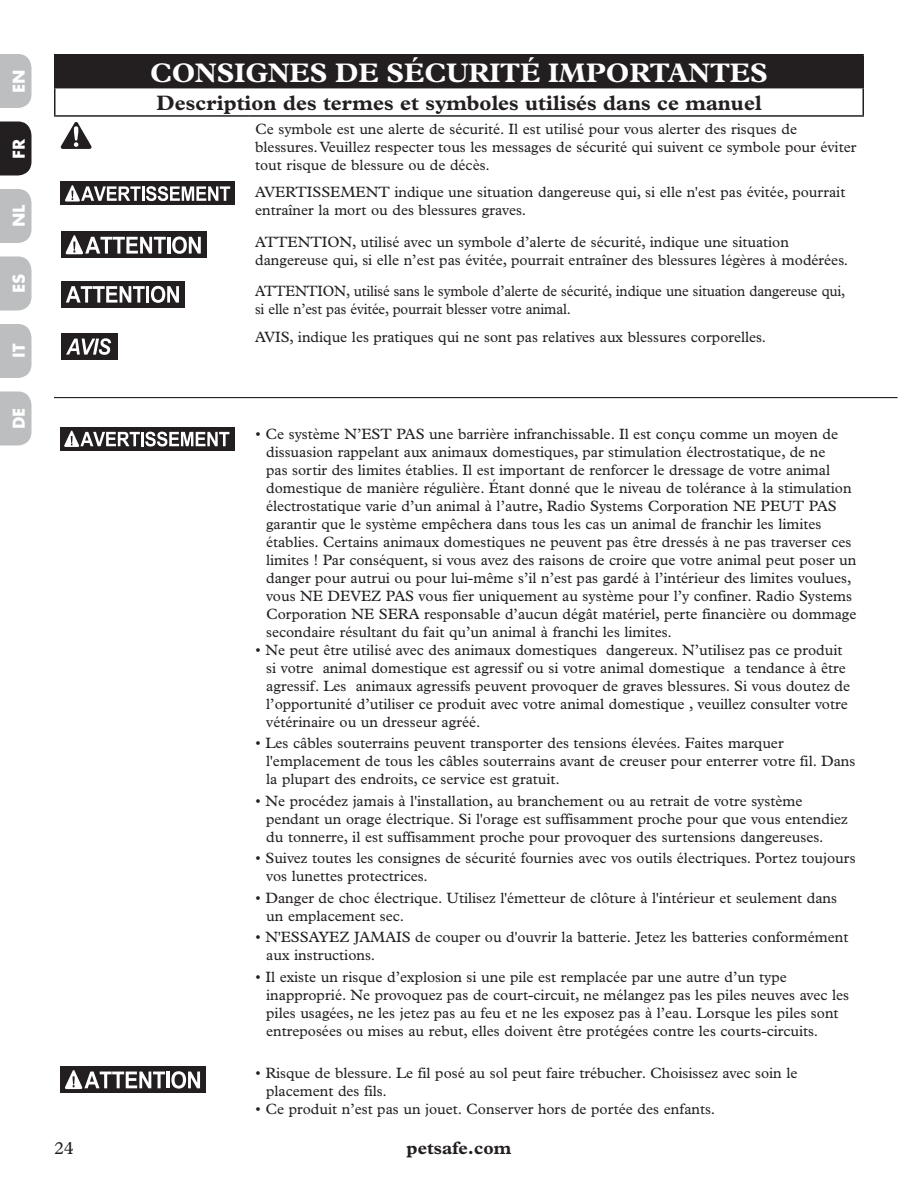
<style>
.page{position:relative;width:918px;height:1188px;background:#fff}
.page>*{position:absolute;margin:0;border:0;box-sizing:border-box;transform-origin:0 0}
.t1{font:700 27px "Plantin";color:#fff}
.t2{font:700 21px "Plantin";color:#231f20}
.t3{font:18px "Futura PT Bold";color:#fff}
.t4{font:700 18px "Plantin";color:#231f20}
.t5{font:18px "Plantin";color:#231f20}
.t6{font:15px/18px "Plantin";color:#231f20}
.t7{font:15px/18px "Plantin";color:#231f20;scale:.95 1}
</style>
<div class="page">
<svg style="left:0;top:54px;width:32px;height:54px;background:#bfc1c3"></svg>
<svg style="left:0;top:256px;width:32px;height:54px;background:#c0c2c4"></svg>
<svg style="left:0;top:122px;width:32px;height:54px;background:#312d2e"></svg>
<svg style="left:0;top:324px;width:32px;height:54px;background:#bfc1c3"></svg>
<svg style="left:0;top:189px;width:32px;height:54px;background:#bfc1c3"></svg>
<svg style="left:0;top:392px;width:32px;height:54px;background:#c0c2c4"></svg>
<hr style="left:54px;top:397px;width:844px;height:1px;background:#231f20">
<div style="left:55px;top:55px;width:808px;height:33px;background:#231f20"></div>
<hr style="left:862px;top:56px;width:2px;height:31px;background:#231f20">
<hr style="left:862px;top:88px;width:2px;height:27px;background:#231f20">
<hr style="left:54px;top:88px;width:2px;height:27px;background:#231f20">
<hr style="left:54px;top:115px;width:195px;height:2px;background:#231f20">
<hr style="left:249px;top:115px;width:615px;height:2px;background:#231f20">
<hr style="left:54px;top:54px;width:195px;height:2px;background:#231f20">
<hr style="left:54px;top:56px;width:2px;height:31px;background:#231f20">
<hr style="left:249px;top:54px;width:615px;height:2px;background:#231f20">
<hr style="left:54px;top:87px;width:195px;height:1px;background:#231f20">
<hr style="left:249px;top:87px;width:615px;height:1px;background:#231f20">
<svg style="left:61px;top:122px;width:31px;height:27px"></svg>
<div style="left:61px;top:182px;width:174px;height:23px;background:#231f20"></div>
<svg style="left:65px;top:185px;width:165px;height:17px"></svg>
<div style="left:61px;top:231px;width:145px;height:27px;background:#231f20"></div>
<svg style="left:65px;top:235px;width:101px;height:19px"></svg>
<hr style="left:167px;top:237px;width:3px;height:17px;background:#fff">
<svg style="left:172px;top:236px;width:29px;height:18px"></svg>
<div style="left:61px;top:281px;width:123px;height:27px;background:#231f20"></div>
<svg style="left:66px;top:286px;width:79px;height:17px"></svg>
<hr style="left:146px;top:286px;width:3px;height:17px;background:#fff">
<svg style="left:151px;top:286px;width:28px;height:17px"></svg>
<div style="left:61px;top:333px;width:57px;height:27px;background:#231f20"></div>
<svg style="left:66px;top:338px;width:45px;height:17px"></svg>
<div style="left:60px;top:427px;width:174px;height:24px;background:#231f20"></div>
<svg style="left:64px;top:430px;width:165px;height:17px"></svg>
<div style="left:60px;top:1066px;width:146px;height:27px;background:#231f20"></div>
<svg style="left:65px;top:1070px;width:100px;height:19px"></svg>
<hr style="left:167px;top:1072px;width:3px;height:16px;background:#fff">
<svg style="left:171px;top:1071px;width:29px;height:18px"></svg>
<p class="t3" style="left:8px;top:93px;width:25px;rotate:-90deg">EN</p>
<p class="t3" style="left:8px;top:159px;width:22px;rotate:-90deg">FR</p>
<p class="t3" style="left:8px;top:227px;width:24px;rotate:-90deg">NL</p>
<p class="t3" style="left:8px;top:293px;width:21px;rotate:-90deg">ES</p>
<p class="t3" style="left:8px;top:358px;width:16px;rotate:-90deg">IT</p>
<p class="t3" style="left:8px;top:429px;width:23px;rotate:-90deg">DE</p>
<h1 class="t1" style="left:150px;top:57px;width:619px">CONSIGNES DE SÉCURITÉ IMPORTANTES</h1>
<h2 class="t2" style="left:156px;top:91px;width:607px">Description des termes et symboles utilisés dans ce manuel</h2>
<p class="t6" style="left:255px;top:121px;width:603px">Ce symbole est une alerte de sécurité. Il est utilisé pour vous alerter des risques de blessures. Veuillez respecter tous les messages de sécurité qui suivent ce symbole pour éviter tout risque de blessure ou de décès.</p>
<p class="t6" style="left:255px;top:184px;width:592px">AVERTISSEMENT indique une situation dangereuse qui, si elle n'est pas évitée, pourrait entraîner la mort ou des blessures graves.</p>
<p class="t6" style="left:255px;top:234px;width:595px">ATTENTION, utilisé avec un symbole d’alerte de sécurité, indique une situation dangereuse qui, si elle n’est pas évitée, pourrait entraîner des blessures légères à modérées.</p>
<p class="t7" style="left:255px;top:283px;width:623px">ATTENTION, utilisé sans le symbole d’alerte de sécurité, indique une situation dangereuse qui, si elle n’est pas évitée, pourrait blesser votre animal.</p>
<p class="t6" style="left:255px;top:329px;width:513px">AVIS, indique les pratiques qui ne sont pas relatives aux blessures corporelles.</p>
<p class="t6" style="left:266px;top:426px;width:592px;text-indent:-10px">• Ce système N’EST PAS une barrière infranchissable. Il est conçu comme un moyen de dissuasion rappelant aux animaux domestiques, par stimulation électrostatique, de ne<br>pas sortir des limites établies. Il est important de renforcer le dressage de votre animal domestique de manière régulière. Étant donné que le niveau de tolérance à la stimulation électrostatique varie d’un animal à l’autre, Radio Systems Corporation NE PEUT PAS garantir que le système empêchera dans tous les cas un animal de franchir les limites établies. Certains animaux domestiques ne peuvent pas être dressés à ne pas traverser ces limites ! Par conséquent, si vous avez des raisons de croire que votre animal peut poser un danger pour autrui ou pour lui-même s’il n’est pas gardé à l’intérieur des limites voulues, vous NE DEVEZ PAS vous fier uniquement au système pour l’y confiner. Radio Systems Corporation NE SERA responsable d’aucun dégât matériel, perte financière ou dommage secondaire résultant du fait qu’un animal à franchi les limites.</p>
<p class="t6" style="left:266px;top:642px;width:585px;text-indent:-11px">• Ne peut être utilisé avec des animaux domestiques dangereux. N’utilisez pas ce produit si votre animal domestique est agressif ou si votre animal domestique a tendance à être agressif. Les animaux agressifs peuvent provoquer de graves blessures. Si vous doutez de l’opportunité d’utiliser ce produit avec votre animal domestique , veuillez consulter votre vétérinaire ou un dresseur agréé.</p>
<p class="t6" style="left:266px;top:735px;width:591px;text-indent:-11px">• Les câbles souterrains peuvent transporter des tensions élevées. Faites marquer l'emplacement de tous les câbles souterrains avant de creuser pour enterrer votre fil. Dans la plupart des endroits, ce service est gratuit.</p>
<p class="t6" style="left:266px;top:793px;width:583px;text-indent:-11px">• Ne procédez jamais à l'installation, au branchement ou au retrait de votre système pendant un orage électrique. Si l'orage est suffisamment proche pour que vous entendiez du tonnerre, il est suffisamment proche pour provoquer des surtensions dangereuses.</p>
<p class="t6" style="left:266px;top:850px;width:591px;text-indent:-11px">• Suivez toutes les consignes de sécurité fournies avec vos outils électriques. Portez toujours vos lunettes protectrices.</p>
<p class="t6" style="left:266px;top:890px;width:572px;text-indent:-11px">• Danger de choc électrique. Utilisez l'émetteur de clôture à l'intérieur et seulement dans un emplacement sec.</p>
<p class="t6" style="left:266px;top:929px;width:584px;text-indent:-11px">• N'ESSAYEZ JAMAIS de couper ou d'ouvrir la batterie. Jetez les batteries conformément aux instructions.</p>
<p class="t6" style="left:266px;top:969px;width:585px;text-indent:-11px">• Il existe un risque d’explosion si une pile est remplacée par une autre d’un type inapproprié. Ne provoquez pas de court-circuit, ne mélangez pas les piles neuves avec les piles usagées, ne les jetez pas au feu et ne les exposez pas à l’eau. Lorsque les piles sont entreposées ou mises au rebut, elles doivent être protégées contre les courts-circuits.</p>
<p class="t6" style="left:266px;top:1065px;width:533px;text-indent:-10px">• Risque de blessure. Le fil posé au sol peut faire trébucher. Choisissez avec soin le placement des fils.</p>
<p class="t6" style="left:256px;top:1101px;width:461px">• Ce produit n’est pas un jouet. Conserver hors de portée des enfants.</p>
<p class="t5" style="left:54px;top:1141px;width:21px">24</p>
<p class="t4" style="left:407px;top:1138px;width:106px">petsafe.com</p>
</div>
